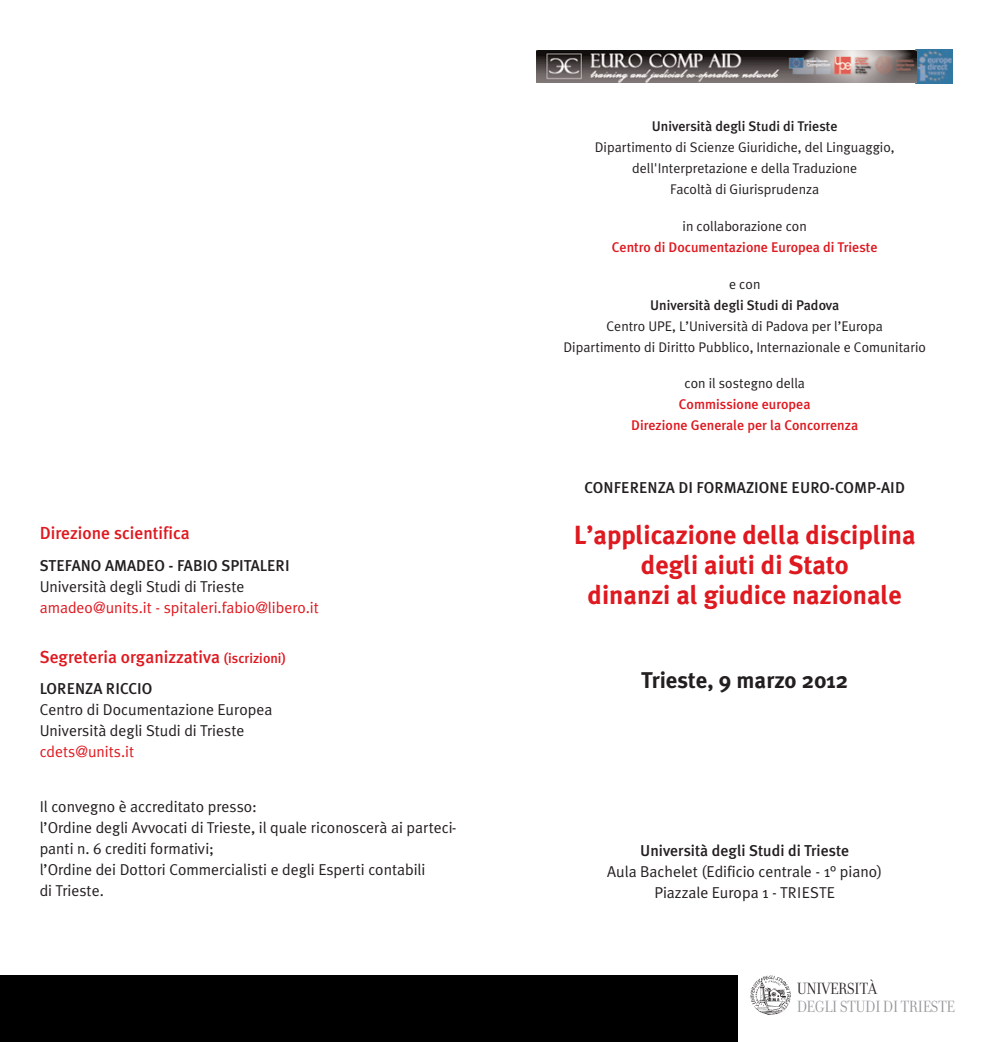
<style>
.page{position:relative;width:993px;height:1042px;background:#fff}
.page>*{position:absolute;margin:0;border:0;box-sizing:border-box;transform-origin:0 0}
.t1{font:700 26.25px/29.8px "Meta Plus";color:#de1920;text-align:center}
.t2{font:700 22.75px "Meta Plus";color:#231f20}
.t3{font:500 17.5px "Meta Plus";color:#de1920}
.t4{font:17.5px "Filosofia Grand";color:#939598}
.t5{font:17.5px "Filosofia Grand";color:#231f20}
.t6{font:15.75px/21px "Meta Plus Normal";color:#231f20}
.t7{font:500 15.75px "Meta Plus";color:#231f20}
.t8{font:15.75px "Meta Plus Normal";color:#de1920}
.t9{font:14px/21px "Meta Plus Normal";color:#231f20;text-align:center}
.t10{font:500 14px/21px "Meta Plus";color:#de1920;text-align:center}
.t11{font:500 14px "Meta Plus";color:#231f20}
.s1{font-size:14px}
</style>
<div class="page">
<svg style="left:915px;top:49px;width:38px;height:34px"></svg>
<img style="left:915px;top:50px;width:37px;height:33px">
<img style="left:536px;top:50px;width:379px;height:33px">
<div style="left:0;top:975px;width:737px;height:67px;background:#000"></div>
<img style="left:750px;top:975px;width:40px;height:39px">
<p class="t3" style="left:40px;top:523px;width:151px">Direzione scientifica</p>
<p class="t7" style="left:40px;top:556px;width:251px">STEFANO AMADEO - FABIO SPITALERI</p>
<p class="t6" style="left:40px;top:576px;width:206px">Università degli Studi di Trieste</p>
<p class="t8" style="left:40px;top:598px;width:280px">amadeo@units.it - spitaleri.fabio@libero.it</p>
<p class="t3" style="left:40px;top:646px;width:248px">Segreteria organizzativa <span class="s1">(iscrizioni)</span></p>
<p class="t7" style="left:40px;top:679px;width:114px">LORENZA RICCIO</p>
<p class="t6" style="left:40px;top:699px;width:234px">Centro di Documentazione Europea<br>Università degli Studi di Trieste</p>
<p class="t8" style="left:40px;top:742px;width:96px">cdets@units.it</p>
<p class="t6" style="left:40px;top:795px;width:418px">Il convegno è accreditato presso:<br>l’Ordine degli Avvocati di Trieste, il quale riconoscerà ai parteci&shy;panti n. 6 crediti formativi;<br>l’Ordine dei Dottori Commercialisti e degli Esperti contabili<br>di Trieste.</p>
<p class="t11" style="left:651px;top:118px;width:187px">Università degli Studi di Trieste</p>
<p class="t9" style="left:594px;top:137px;width:301px">Dipartimento di Scienze Giuridiche, del Linguaggio, dell'Interpretazione e della Traduzione<br>Facoltà di Giurisprudenza</p>
<p class="t9" style="left:682px;top:215px;width:126px">in collaborazione con</p>
<p class="t10" style="left:611px;top:236px;width:267px">Centro di Documentazione Europea di Trieste</p>
<p class="t9" style="left:728px;top:273px;width:33px">e con</p>
<p class="t11" style="left:650px;top:296px;width:190px">Università degli Studi di Padova</p>
<p class="t9" style="left:563px;top:315px;width:364px">Centro UPE, L’Università di Padova per l’Europa<br>Dipartimento di Diritto Pubblico, Internazionale e Comunitario</p>
<p class="t9" style="left:684px;top:373px;width:122px">con il sostegno della</p>
<p class="t10" style="left:631px;top:394px;width:228px">Commissione europea<br>Direzione Generale per la Concorrenza</p>
<p class="t7" style="left:584px;top:479px;width:322px">CONFERENZA DI FORMAZIONE EURO-COMP-AID</p>
<h1 class="t1" style="left:573px;top:520px;width:343px">L’applicazione della disciplina degli aiuti di Stato<br>dinanzi al giudice nazionale</h1>
<h2 class="t2" style="left:641px;top:666px;width:208px">Trieste, 9 marzo 2012</h2>
<p class="t7" style="left:640px;top:841px;width:210px">Università degli Studi di Trieste</p>
<p class="t6" style="left:607px;top:861px;width:276px;text-align:center">Aula Bachelet (Edificio centrale - 1° piano)<br>Piazzale Europa 1 - TRIESTE</p>
<p class="t5" style="left:796px;top:983px;width:81px">UNIVERSITÀ</p>
<p class="t4" style="left:796px;top:1000px;width:159px">DEGLI STUDI DI TRIESTE</p>
</div>
